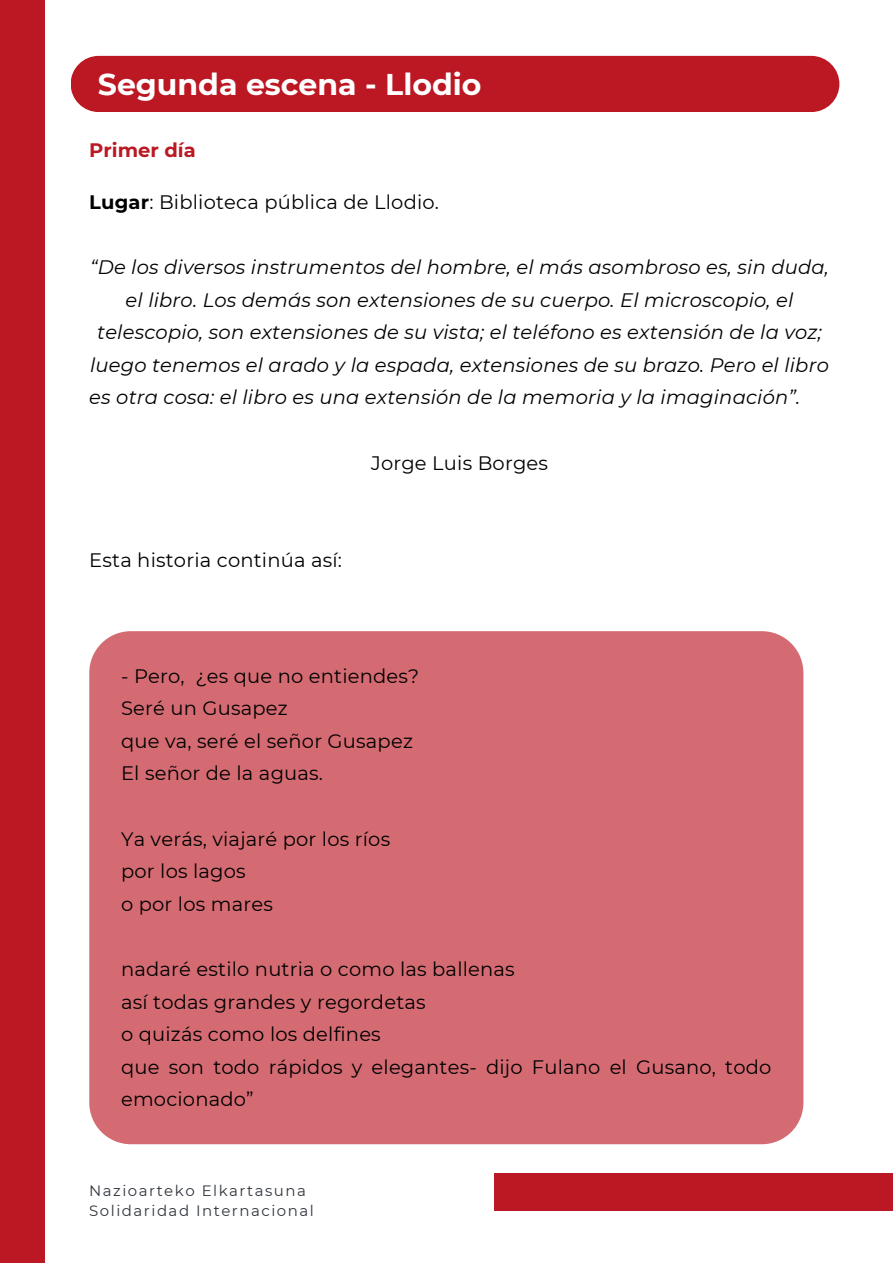
<style>
.page{position:relative;width:893px;height:1264px;background:#fff}
.page>*{position:absolute;margin:0;border:0;box-sizing:border-box;transform-origin:0 0}
.t1{font:700 30px "Montserrat";color:#fff}
.t2{font:19.5px/32.5px "Montserrat";letter-spacing:.01em;color:#000}
.t3{font:italic 19.5px "Montserrat";letter-spacing:.01em;color:#000}
.t4{font:700 19.5px "Montserrat";color:#bc1823}
.t5{font:15px/20.2px "Montserrat";letter-spacing:.1em;color:#31373e}
.s1{font-weight:700}
</style>
<div class="page">
<div style="left:493px;top:1173px;width:399px;height:37px;background:#bc1823"></div>
<div style="left:0;top:0;width:45px;height:1262px;background:#bc1823"></div>
<div style="left:71px;top:56px;width:768px;height:56px;background:#bc1823;border-radius:28px"></div>
<div style="left:89px;top:631px;width:714px;height:513px;background:#d46b72"></div>
<p class="t1" style="left:98px;top:66px;width:385px">Segunda escena - Llodio</p>
<p class="t4" style="left:89px;top:138px;width:108px">Primer día</p>
<p class="t2" style="left:89px;top:185px;width:351px"><span class="s1">Lugar</span>: Biblioteca pública de Llodio.</p>
<p class="t3" style="left:90px;top:255px;width:740px">“De los diversos instrumentos del hombre, el más asombroso es, sin duda,</p>
<p class="t3" style="left:126px;top:288px;width:669px">el libro. Los demás son extensiones de su cuerpo. El microscopio, el</p>
<p class="t3" style="left:97px;top:320px;width:726px">telescopio, son extensiones de su vista; el teléfono es extensión de la voz;</p>
<p class="t3" style="left:90px;top:353px;width:740px">luego tenemos el arado y la espada, extensiones de su brazo. Pero el libro</p>
<p class="t3" style="left:89px;top:385px;width:712px">es otra cosa: el libro es una extensión de la memoria y la imaginación”.</p>
<p class="t2" style="left:371px;top:446px;width:178px">Jorge Luis Borges</p>
<p class="t2" style="left:89px;top:544px;width:254px">Esta historia continúa así:</p>
<p class="t2" style="left:121px;top:659px;width:300px">- Pero, ¿es que no entiendes?</p>
<p class="t2" style="left:121px;top:692px;width:168px">Seré un Gusapez</p>
<p class="t2" style="left:121px;top:724px;width:293px">que va, seré el señor Gusapez</p>
<p class="t2" style="left:121px;top:757px;width:203px">El señor de la aguas.</p>
<p class="t2" style="left:121px;top:822px;width:270px">Ya verás, viajaré por los ríos</p>
<p class="t2" style="left:121px;top:855px;width:126px">por los lagos</p>
<p class="t2" style="left:121px;top:887px;width:153px">o por los mares</p>
<p class="t2" style="left:121px;top:952px;width:395px">nadaré estilo nutria o como las ballenas</p>
<p class="t2" style="left:121px;top:985px;width:306px">así todas grandes y regordetas</p>
<p class="t2" style="left:121px;top:1017px;width:261px">o quizás como los delfines</p>
<p class="t2" style="left:121px;top:1050px;width:651px">que son todo rápidos y elegantes- dijo Fulano el Gusano, todo emocionado”</p>
<p class="t5" style="left:89px;top:1180px;width:226px">Nazioarteko Elkartasuna<br>Solidaridad Internacional</p>
</div>
